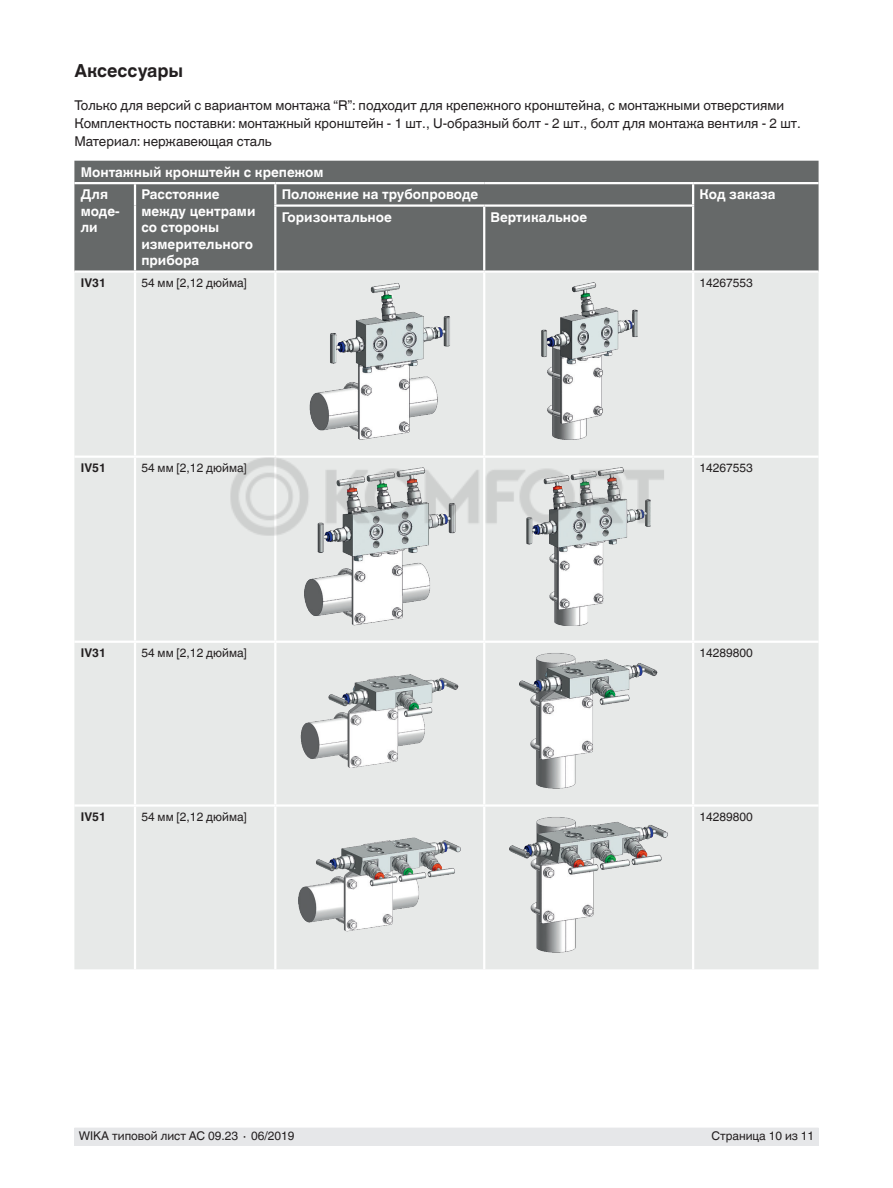
<style>
.page{position:relative;width:893px;height:1188px;background:#fff}
.page>*{position:absolute;margin:0;border:0;box-sizing:border-box;transform-origin:0 0}
.t1{font:700 18px "Helvetica World";color:#231f20}
.t2{font:13.5px/18px "Helvetica World";color:#231f20}
.t3{font:700 13.5px/16.5px "Helvetica World";color:#fff}
.t4{font:12px "Helvetica World";color:#231f20}
.t5{font:700 12px "Helvetica World";color:#231f20}
</style>
<div class="page">
<div style="left:74px;top:1128px;width:745px;height:17px;background:#e6e7e9"></div>
<div style="left:74px;top:161px;width:745px;height:109px;background:#666969"></div>
<div style="left:74px;top:273px;width:745px;height:696px;background:#e7e9e8"></div>
<hr style="left:483px;top:207px;width:2px;height:63px;background:#fff">
<hr style="left:134px;top:273px;width:2px;height:183px;background:#fff">
<hr style="left:274px;top:273px;width:2px;height:183px;background:#fff">
<hr style="left:135px;top:641px;width:140px;height:2px;background:#fff">
<hr style="left:134px;top:643px;width:2px;height:161px;background:#fff">
<hr style="left:275px;top:641px;width:209px;height:2px;background:#fff">
<hr style="left:274px;top:643px;width:2px;height:161px;background:#fff">
<hr style="left:484px;top:641px;width:209px;height:2px;background:#fff">
<hr style="left:135px;top:456px;width:140px;height:2px;background:#fff">
<hr style="left:135px;top:804px;width:140px;height:3px;background:#fff">
<hr style="left:275px;top:804px;width:209px;height:3px;background:#fff">
<hr style="left:484px;top:456px;width:209px;height:2px;background:#fff">
<hr style="left:484px;top:804px;width:209px;height:3px;background:#fff">
<hr style="left:74px;top:182px;width:61px;height:2px;background:#fff">
<hr style="left:74px;top:641px;width:61px;height:2px;background:#fff">
<hr style="left:275px;top:182px;width:209px;height:2px;background:#fff">
<hr style="left:484px;top:182px;width:209px;height:2px;background:#fff">
<hr style="left:274px;top:204px;width:210px;height:3px;background:#fff">
<hr style="left:484px;top:204px;width:210px;height:3px;background:#fff">
<hr style="left:693px;top:182px;width:126px;height:2px;background:#fff">
<hr style="left:692px;top:184px;width:2px;height:20px;background:#fff">
<hr style="left:692px;top:207px;width:2px;height:63px;background:#fff">
<hr style="left:693px;top:641px;width:126px;height:2px;background:#fff">
<hr style="left:135px;top:182px;width:140px;height:2px;background:#fff">
<hr style="left:134px;top:184px;width:2px;height:22px;background:#fff">
<hr style="left:274px;top:184px;width:2px;height:20px;background:#fff">
<hr style="left:134px;top:206px;width:2px;height:64px;background:#fff">
<hr style="left:274px;top:207px;width:2px;height:63px;background:#fff">
<hr style="left:483px;top:273px;width:2px;height:183px;background:#fff">
<hr style="left:483px;top:458px;width:2px;height:183px;background:#fff">
<hr style="left:483px;top:643px;width:2px;height:161px;background:#fff">
<hr style="left:483px;top:807px;width:2px;height:162px;background:#fff">
<hr style="left:74px;top:456px;width:61px;height:2px;background:#fff">
<hr style="left:134px;top:458px;width:2px;height:183px;background:#fff">
<hr style="left:274px;top:458px;width:2px;height:183px;background:#fff">
<hr style="left:74px;top:804px;width:61px;height:3px;background:#fff">
<hr style="left:134px;top:807px;width:2px;height:162px;background:#fff">
<hr style="left:274px;top:807px;width:2px;height:162px;background:#fff">
<hr style="left:693px;top:456px;width:126px;height:2px;background:#fff">
<hr style="left:692px;top:458px;width:2px;height:183px;background:#fff">
<hr style="left:693px;top:804px;width:126px;height:3px;background:#fff">
<hr style="left:692px;top:807px;width:2px;height:162px;background:#fff">
<hr style="left:692px;top:273px;width:2px;height:183px;background:#fff">
<hr style="left:692px;top:643px;width:2px;height:161px;background:#fff">
<img style="left:309px;top:283px;width:141px;height:157px">
<img style="left:540px;top:283px;width:97px;height:157px">
<img style="left:304px;top:545px;width:151px;height:80px">
<img style="left:527px;top:545px;width:123px;height:80px">
<img style="left:301px;top:674px;width:158px;height:94px">
<img style="left:519px;top:653px;width:139px;height:136px">
<img style="left:299px;top:838px;width:162px;height:93px">
<img style="left:509px;top:817px;width:159px;height:136px">
<img style="left:223px;top:447px;width:447px;height:98px">
<h1 class="t1" style="left:74px;top:60px;width:110px">Аксессуары</h1>
<p class="t2" style="left:74px;top:96px;width:728px">Только для версий с вариантом монтажа “R”: подходит для крепежного кронштейна, с монтажными отверстиями<br>Комплектность поставки: монтажный кронштейн - 1 шт., U-образный болт - 2 шт., болт для монтажа вентиля - 2 шт.<br>Материал: нержавеющая сталь</p>
<p class="t3" style="left:81px;top:161px;width:244px;line-height:22.5px">Монтажный кронштейн с крепежом<br>Для</p>
<p class="t3" style="left:81px;top:203px;width:40px">моде&shy;ли</p>
<p class="t3" style="left:141px;top:186px;width:116px">Расстояние между центрами со стороны измерительного прибора</p>
<p class="t3" style="left:282px;top:186px;width:198px">Положение на трубопроводе</p>
<p class="t3" style="left:699px;top:186px;width:78px">Код заказа</p>
<p class="t3" style="left:282px;top:209px;width:112px">Горизонтальное</p>
<p class="t3" style="left:491px;top:209px;width:98px">Вертикальное</p>
<p class="t5" style="left:81px;top:275px;width:27px">IV31</p>
<p class="t4" style="left:141px;top:275px;width:107px">54 мм [2,12 дюйма]</p>
<p class="t4" style="left:699px;top:275px;width:55px">14267553</p>
<p class="t5" style="left:81px;top:460px;width:27px">IV51</p>
<p class="t4" style="left:141px;top:460px;width:107px">54 мм [2,12 дюйма]</p>
<p class="t4" style="left:699px;top:460px;width:55px">14267553</p>
<p class="t5" style="left:81px;top:646px;width:27px">IV31</p>
<p class="t4" style="left:141px;top:646px;width:107px">54 мм [2,12 дюйма]</p>
<p class="t4" style="left:699px;top:646px;width:55px">14289800</p>
<p class="t5" style="left:81px;top:809px;width:27px">IV51</p>
<p class="t4" style="left:141px;top:809px;width:107px">54 мм [2,12 дюйма]</p>
<p class="t4" style="left:699px;top:809px;width:55px">14289800</p>
<p class="t4" style="left:79px;top:1129px;width:217px">WIKA типовой лист AC 09.23 ∙ 06/2019</p>
<p class="t4" style="left:711px;top:1129px;width:104px">Страница 10 из 11</p>
</div>
